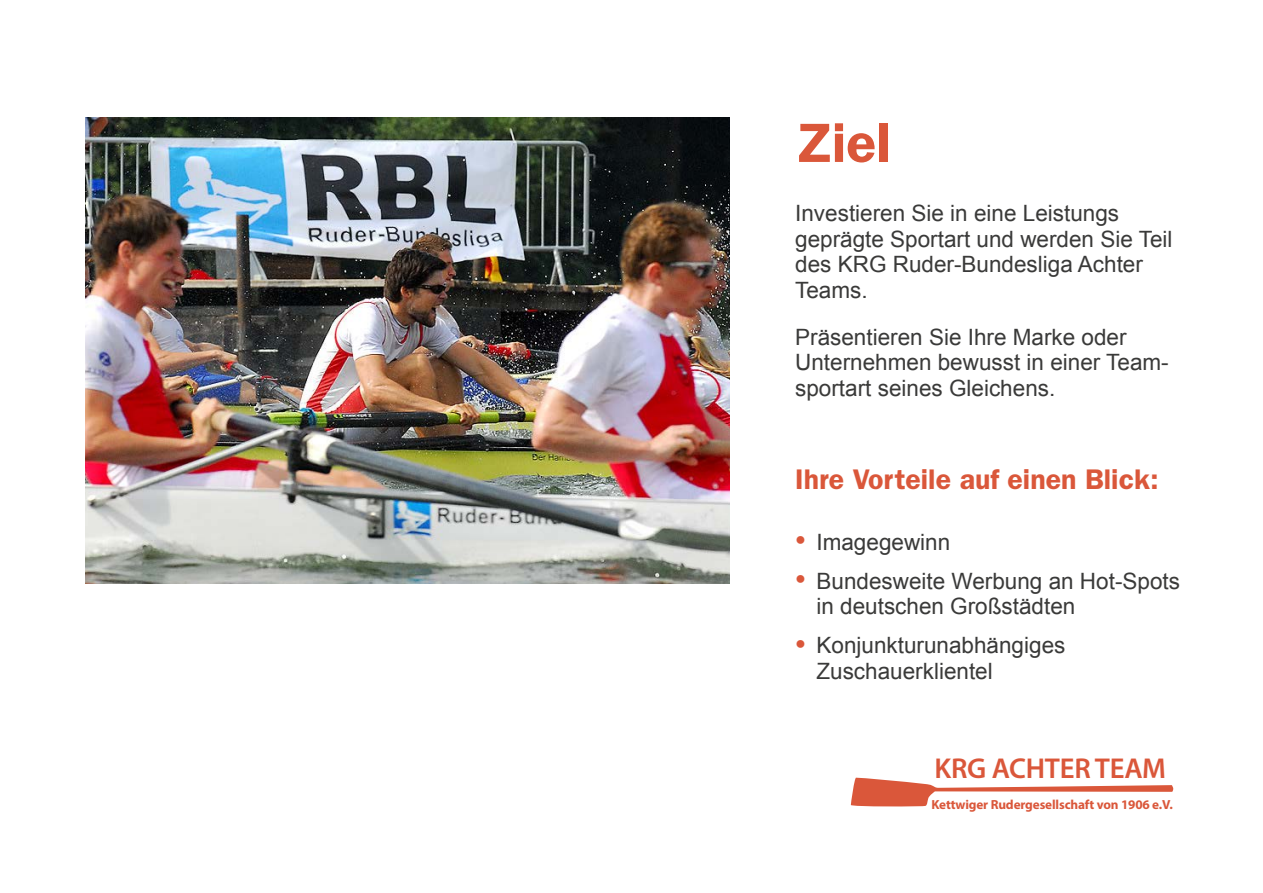
<style>
.page{position:relative;width:1263px;height:893px;background:#fff}
.page>*{position:absolute;margin:0;border:0;box-sizing:border-box;transform-origin:0 0}
.t1{font:600 55.5px "Franklin Gothic";color:#da573a}
.t2{font:600 28.8px "Myriad Pro";letter-spacing:-.01em;color:#da573a}
.t3{font:600 28.5px "Franklin Gothic";color:#da573a}
.t4{font:22.5px/25.5px "Arial";color:#3a3a39}
.t5{font:700 13.2px "Myriad Pro";letter-spacing:-.01em;color:#da573a}
</style>
<div class="page">
<img style="left:85px;top:117px;width:645px;height:466px">
<svg style="left:851px;top:777px;width:323px;height:30px"></svg>
<h1 class="t1" style="left:795px;top:110px;width:97px">Ziel</h1>
<p class="t4" style="left:795px;top:201px;width:379px">Investieren Sie in eine Leistungs geprägte Sportart und werden Sie Teil des KRG Ruder-Bundesliga Achter<br>Teams.</p>
<p class="t4" style="left:795px;top:324px;width:375px">Präsentieren Sie Ihre Marke oder<br>Unternehmen bewusst in einer Team&shy;sportart seines Gleichens.</p>
<p class="t3" style="left:795px;top:463px;width:365px">Ihre Vorteile auf einen Blick:</p>
<p class="t4" style="left:795px;top:529px;width:157px"><sup>●</sup> Imagegewinn</p>
<p class="t4" style="left:816px;top:568px;width:365px;text-indent:-21px"><sup>●</sup> Bundesweite Werbung an Hot-Spots in deutschen Großstädten</p>
<p class="t4" style="left:816px;top:633px;width:250px;text-indent:-21px"><sup>●</sup> Konjunkturunabhängiges<br>Zuschauerklientel</p>
<p class="t2" style="left:935px;top:750px;width:233px">KRG ACHTER TEAM</p>
<p class="t5" style="left:931px;top:795px;width:243px">Kettwiger Rudergesellschaft von 1906 e.V.</p>
</div>
